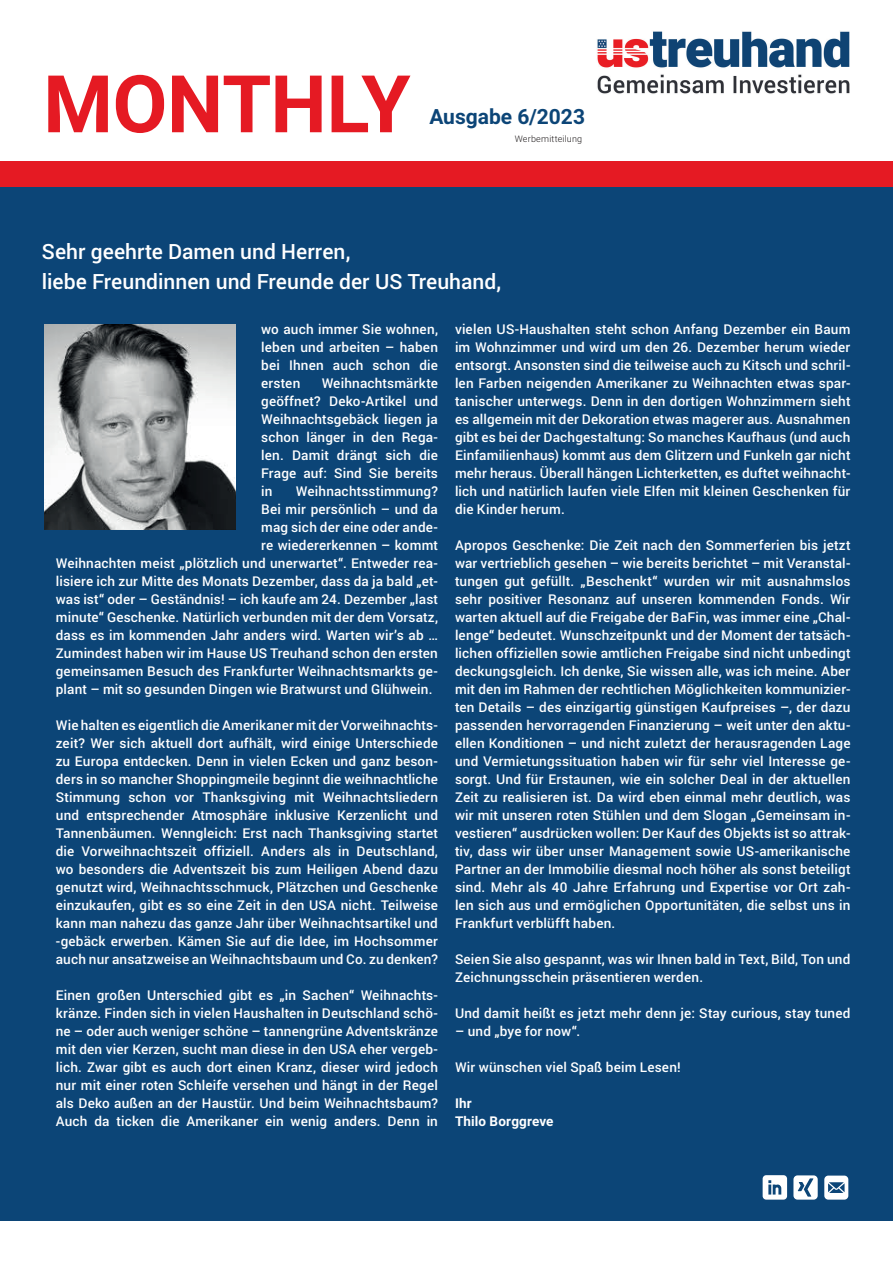
<style>
.page{position:relative;width:893px;height:1263px;background:#fff}
.page>*{position:absolute;margin:0;border:0;box-sizing:border-box;transform-origin:0 0}
.t1{font:700 79.65px "Roboto";letter-spacing:-.01em;color:#e51a23}
.t2{font:500 21px/30px "Roboto";letter-spacing:.005em;color:#fff}
.t3{font:700 21px "Roboto";color:#0c4577}
.t4{font:500 13.5px/18px "Roboto";letter-spacing:.015em;color:#fff;text-align:justify}
.t5{font:700 13.5px/18px "Roboto";letter-spacing:.015em;color:#fff}
.t6{font:300 9px "Roboto";letter-spacing:.02em;color:#231f20}
</style>
<div class="page">
<div style="left:0;top:171px;width:893px;height:1049px;background:#0c4577"></div>
<div style="left:0;top:161px;width:893px;height:26px;background:#e51a23"></div>
<img style="left:44px;top:324px;width:191px;height:206px">
<img style="left:597px;top:31px;width:253px;height:63px">
<svg style="left:793px;top:1175px;width:25px;height:24px"></svg>
<svg style="left:763px;top:1175px;width:24px;height:24px"></svg>
<svg style="left:824px;top:1175px;width:24px;height:24px"></svg>
<h1 class="t1" style="left:43px;top:48px;width:369px">MONTHLY</h1>
<h2 class="t3" style="left:429px;top:102px;width:157px">Ausgabe 6/2023</h2>
<p class="t6" style="left:515px;top:133px;width:69px">Werbemitteilung</p>
<h2 class="t2" style="left:42px;top:235px;width:461px">Sehr geehrte Damen und Herren,<br>liebe Freundinnen und Freunde der US Treuhand,</h2>
<p class="t4" style="left:261px;top:320px;width:178px">wo auch immer Sie wohnen, leben und arbeiten – haben bei Ihnen auch schon die ersten</p>
<p class="t4" style="left:261px;top:374px;width:178px;text-indent:61px">Weihnachtsmärkte geöffnet? Deko-Artikel und Weihnachtsgebäck liegen ja schon länger in den Rega&shy;len. Damit drängt sich die Frage auf: Sind Sie bereits in</p>
<p class="t4" style="left:296px;top:482px;width:144px">Weihnachtsstimmung?</p>
<p class="t4" style="left:261px;top:500px;width:178px">Bei mir persönlich – und da</p>
<p class="t4" style="left:261px;top:518px;width:178px">mag sich der eine oder ande-</p>
<p class="t4" style="left:261px;top:536px;width:178px">re wiedererkennen – kommt</p>
<p class="t4" style="left:56px;top:554px;width:384px">Weihnachten meist „plötzlich und unerwartet“. Entweder rea-</p>
<p class="t4" style="left:56px;top:572px;width:384px">lisiere ich zur Mitte des Monats Dezember, dass da ja bald „et-</p>
<p class="t4" style="left:56px;top:590px;width:384px">was ist“ oder – Geständnis! – ich kaufe am 24. Dezember „last</p>
<p class="t4" style="left:56px;top:608px;width:384px">minute“ Geschenke. Natürlich verbunden mit der dem Vorsatz,</p>
<p class="t4" style="left:56px;top:626px;width:384px">dass es im kommenden Jahr anders wird. Warten wir’s ab …</p>
<p class="t4" style="left:56px;top:644px;width:384px">Zumindest haben wir im Hause US Treuhand schon den ersten</p>
<p class="t4" style="left:56px;top:662px;width:384px">gemeinsamen Besuch des Frankfurter Weihnachtsmarkts ge-</p>
<p class="t4" style="left:56px;top:680px;width:378px">plant – mit so gesunden Dingen wie Bratwurst und Glühwein.</p>
<p class="t4" style="left:56px;top:716px;width:384px">Wie halten es eigentlich die Amerikaner mit der Vorweihnachts&shy;zeit? Wer sich aktuell dort aufhält, wird einige Unterschiede zu Europa entdecken. Denn in vielen Ecken und ganz beson&shy;ders in so mancher Shoppingmeile beginnt die weihnachtliche Stimmung schon vor Thanksgiving mit Weihnachtsliedern und entsprechender Atmosphäre inklusive Kerzenlicht und Tannenbäumen. Wenngleich: Erst nach Thanksgiving startet die Vorweihnachtszeit offiziell. Anders als in Deutschland, wo besonders die Adventszeit bis zum Heiligen Abend dazu genutzt wird, Weihnachtsschmuck, Plätzchen und Geschenke einzukaufen, gibt es so eine Zeit in den USA nicht. Teilweise kann man nahezu das ganze Jahr über Weihnachtsartikel und -gebäck erwerben. Kämen Sie auf die Idee, im Hochsommer auch nur ansatzweise an Weihnachtsbaum und Co. zu denken?</p>
<p class="t4" style="left:56px;top:986px;width:384px">Einen großen Unterschied gibt es „in Sachen“ Weihnachts&shy;kränze. Finden sich in vielen Haushalten in Deutschland schö&shy;ne – oder auch weniger schöne – tannengrüne Adventskränze mit den vier Kerzen, sucht man diese in den USA eher vergeb&shy;lich. Zwar gibt es auch dort einen Kranz, dieser wird jedoch nur mit einer roten Schleife versehen und hängt in der Regel als Deko außen an der Haustür. Und beim Weihnachtsbaum?<br>Auch da ticken die Amerikaner ein wenig anders. Denn in</p>
<p class="t4" style="left:455px;top:320px;width:397px">vielen US-Haushalten steht schon Anfang Dezember ein Baum im Wohnzimmer und wird um den 26. Dezember herum wieder entsorgt. Ansonsten sind die teilweise auch zu Kitsch und schril&shy;len Farben neigenden Amerikaner zu Weihnachten etwas spar&shy;tanischer unterwegs. Denn in den dortigen Wohnzimmern sieht es allgemein mit der Dekoration etwas magerer aus. Ausnahmen gibt es bei der Dachgestaltung: So manches Kaufhaus (und auch Einfamilienhaus) kommt aus dem Glitzern und Funkeln gar nicht mehr heraus. Überall hängen Lichterketten, es duftet weihnacht&shy;lich und natürlich laufen viele Elfen mit kleinen Geschenken für die Kinder herum.</p>
<p class="t4" style="left:455px;top:536px;width:397px">Apropos Geschenke: Die Zeit nach den Sommerferien bis jetzt war vertrieblich gesehen – wie bereits berichtet – mit Veranstal&shy;tungen gut gefüllt. „Beschenkt“ wurden wir mit ausnahmslos sehr positiver Resonanz auf unseren kommenden Fonds. Wir warten aktuell auf die Freigabe der BaFin, was immer eine „Chal&shy;lenge“ bedeutet. Wunschzeitpunkt und der Moment der tatsäch&shy;lichen offiziellen sowie amtlichen Freigabe sind nicht unbedingt deckungsgleich. Ich denke, Sie wissen alle, was ich meine. Aber mit den im Rahmen der rechtlichen Möglichkeiten kommunizier&shy;ten Details – des einzigartig günstigen Kaufpreises –, der dazu passenden hervorragenden Finanzierung – weit unter den aktu&shy;ellen Konditionen – und nicht zuletzt der herausragenden Lage und Vermietungssituation haben wir für sehr viel Interesse ge&shy;sorgt. Und für Erstaunen, wie ein solcher Deal in der aktuellen Zeit zu realisieren ist. Da wird eben einmal mehr deutlich, was wir mit unseren roten Stühlen und dem Slogan „Gemeinsam in&shy;vestieren“ ausdrücken wollen: Der Kauf des Objekts ist so attrak&shy;tiv, dass wir über unser Management sowie US-amerikanische Partner an der Immobilie diesmal noch höher als sonst beteiligt sind. Mehr als 40 Jahre Erfahrung und Expertise vor Ort zah&shy;len sich aus und ermöglichen Opportunitäten, die selbst uns in Frankfurt verblüfft haben.</p>
<p class="t4" style="left:455px;top:950px;width:397px">Seien Sie also gespannt, was wir Ihnen bald in Text, Bild, Ton und<br>Zeichnungsschein präsentieren werden.</p>
<p class="t4" style="left:455px;top:1004px;width:397px">Und damit heißt es jetzt mehr denn je: Stay curious, stay tuned</p>
<p class="t4" style="left:455px;top:1022px;width:127px">– und „bye for now“.</p>
<p class="t4" style="left:455px;top:1058px;width:227px">Wir wünschen viel Spaß beim Lesen!</p>
<p class="t5" style="left:455px;top:1094px;width:100px">Ihr<br>Thilo Borggreve</p>
</div>
